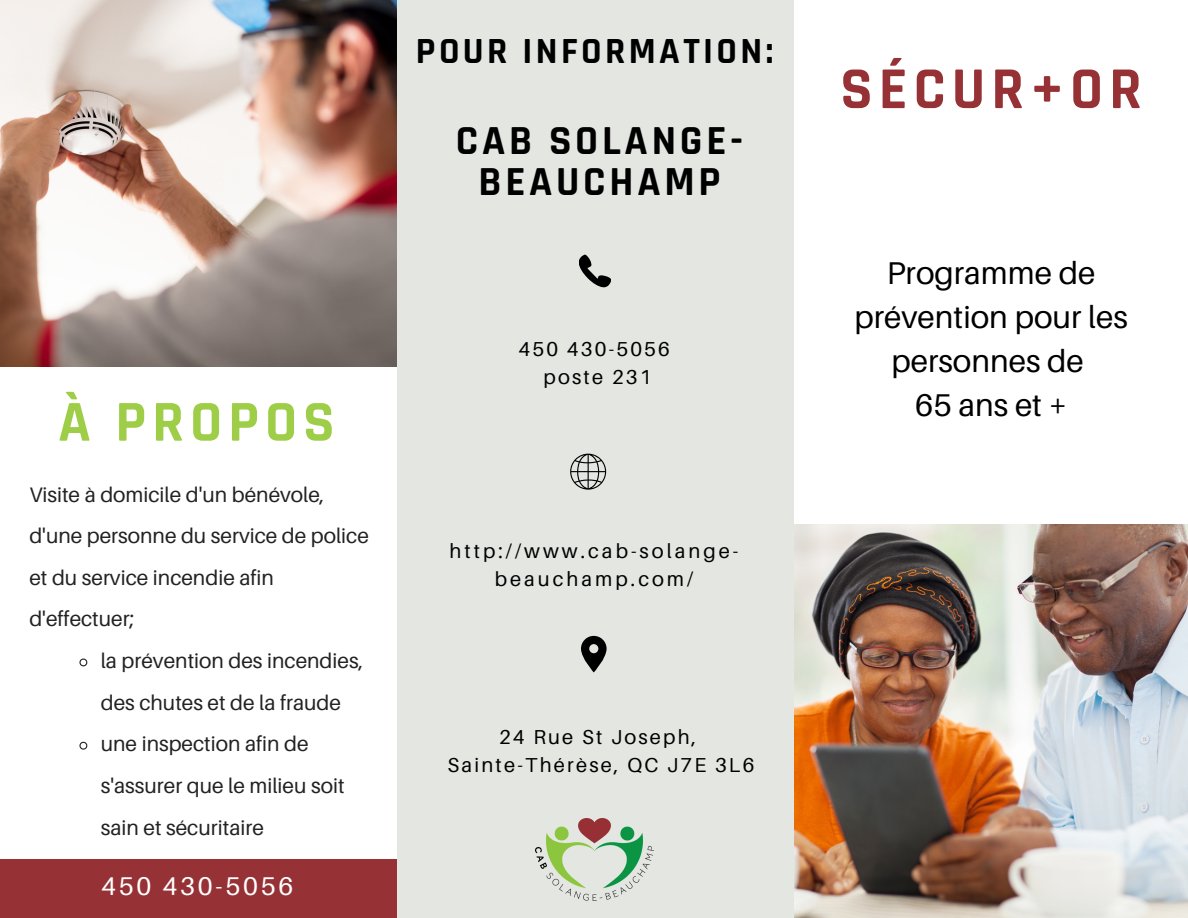
<style>
.page{position:relative;width:1188px;height:918px;background:#fff}
.page>*{position:absolute;margin:0;border:0;box-sizing:border-box;transform-origin:0 0}
.t1{font:700 60px "Rajdhani";letter-spacing:.1em;color:#963235}
.t2{font:700 58.5px "Rajdhani";letter-spacing:.1em;color:#9ece47}
.t3{font:700 41.85px/41.7px "Rajdhani";letter-spacing:.09em;color:#000;text-align:center}
.t4{font:700 37.35px "Rajdhani";letter-spacing:.09em;color:#000}
.t5{font:31.5px/43.8px "Aileron";color:#000;text-align:center}
.t6{font:25.65px "Aileron";letter-spacing:.11em;color:#fff}
.t7{font:21px/41.7px "Aileron";color:#222}
.t8{font:20.1px "Aileron";letter-spacing:.11em;color:#000}
.t9{font:20.1px/28.2px "Aileron";letter-spacing:.15em;color:#000;text-align:center}
</style>
<div class="page">
<div style="left:0;top:860px;width:553px;height:58px;background:#963235"></div>
<img style="left:793px;top:525px;width:395px;height:393px">
<img style="left:0;top:0;width:397px;height:366px">
<svg style="left:79px;top:658px;width:9px;height:9px"></svg>
<svg style="left:79px;top:741px;width:9px;height:9px"></svg>
<div style="left:397px;top:0;width:396px;height:918px;background:#e4e6e2"></div>
<svg style="left:579px;top:255px;width:32px;height:32px"></svg>
<svg style="left:581px;top:636px;width:26px;height:36px"></svg>
<svg style="left:570px;top:454px;width:36px;height:36px"></svg>
<img style="left:536px;top:819px;width:118px;height:82px">
<p class="t4" style="left:416px;top:29px;width:359px">POUR INFORMATION:</p>
<p class="t3" style="left:456px;top:121px;width:289px">CAB SOLANGE-<br>BEAUCHAMP</p>
<p class="t2" style="left:58px;top:386px;width:278px">À PROPOS</p>
<p class="t7" style="left:29px;top:473px;width:341px">Visite à domicile d'un bénévole, d'une personne du service de police et du service incendie afin d'effectuer;</p>
<p class="t7" style="left:101px;top:639px;width:264px">la prévention des incendies, des chutes et de la fraude</p>
<p class="t7" style="left:101px;top:723px;width:245px">une inspection afin de s'assurer que le milieu soit sain et sécuritaire</p>
<p class="t6" style="left:101px;top:870px;width:194px">450 430-5056</p>
<p class="t8" style="left:519px;top:336px;width:153px">450 430-5056</p>
<p class="t8" style="left:544px;top:364px;width:109px">poste 231</p>
<p class="t9" style="left:450px;top:536px;width:290px">http://www.cab-solange&shy;beauchamp.com/</p>
<p class="t8" style="left:499px;top:725px;width:199px">24 Rue St Joseph,</p>
<p class="t8" style="left:448px;top:753px;width:308px">Sainte-Thérèse, QC J7E 3L6</p>
<p class="t1" style="left:840px;top:52px;width:303px">SÉCUR+OR</p>
<p class="t5" style="left:854px;top:250px;width:275px">Programme de prévention pour les personnes de</p>
<p class="t5" style="left:915px;top:382px;width:154px">65 ans et +</p>
</div>
